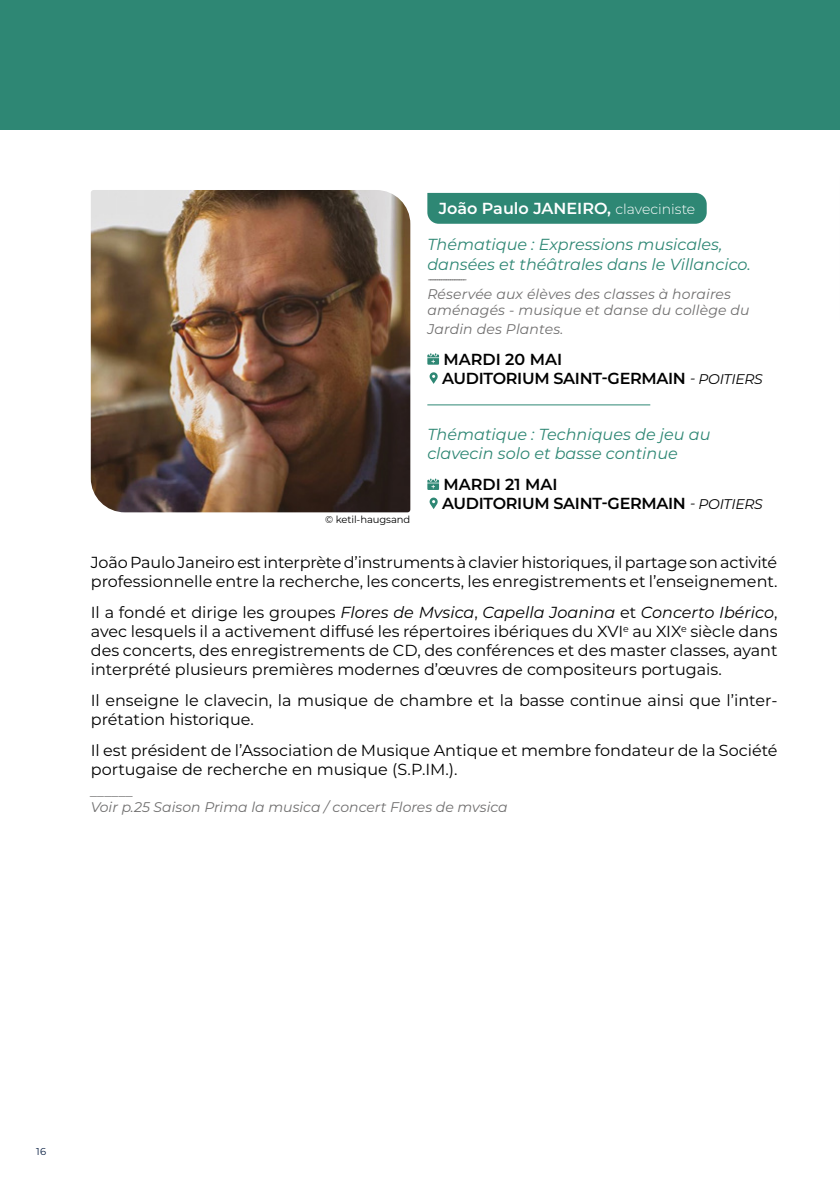
<style>
.page{position:relative;width:840px;height:1191px;background:#fff}
.page>*{position:absolute;margin:0;border:0;box-sizing:border-box;transform-origin:0 0}
.t1{font:16px/19.2px "Montserrat";color:#000}
.t2{font:italic 16px/19.2px "Montserrat";color:#2e8774}
.t3{font:600 16px/19.2px "Montserrat";letter-spacing:-.02em;color:#000}
.t4{font:600 16px "Montserrat";color:#fff}
.t5{font:italic 14px/16px "Montserrat";letter-spacing:.01em;color:#706f6f}
.t6{font:14px "Minion Pro";color:#706f6f}
.t7{font:10px "Montserrat";letter-spacing:-.01em;color:#000}
.t8{font:10px "Montserrat";color:#051c40}
.s1{font-weight:300;font-size:14px}
.s2{font-weight:400;font-style:italic;font-size:14px}
.s3{font-style:italic}
</style>
<div class="page">
<div style="left:427px;top:193px;width:279px;height:31px;background:#2e8774"></div>
<svg style="left:427px;top:353px;width:12px;height:12px"></svg>
<svg style="left:429px;top:372px;width:8px;height:12px"></svg>
<hr style="left:427px;top:404px;width:223px;height:1px;background:#2e8774">
<svg style="left:427px;top:478px;width:12px;height:12px"></svg>
<svg style="left:429px;top:497px;width:8px;height:12px"></svg>
<div style="left:0;top:0;width:839px;height:129px;background:#2e8774"></div>
<img style="left:91px;top:190px;width:319px;height:322px">
<p class="t4" style="left:438px;top:197px;width:258px">João Paulo JANEIRO, <span class="s1">claveciniste</span></p>
<p class="t2" style="left:427px;top:234px;width:325px">Thématique : Expressions musicales, dansées et théâtrales dans le Villancico.</p>
<p class="t6" style="left:427px;top:269px;width:41px">-----------------</p>
<p class="t5" style="left:427px;top:285px;width:323px">Réservée aux élèves des classes à horaires aménagés - musique et danse du collège du</p>
<p class="t5" style="left:427px;top:321px;width:137px">Jardin des Plantes.</p>
<p class="t3" style="left:442px;top:349px;width:322px">MARDI 20 MAI<br>AUDITORIUM SAINT-GERMAIN <span class="s2">- POITIERS</span></p>
<p class="t7" style="left:325px;top:513px;width:86px">© ketil-haugsand</p>
<p class="t2" style="left:427px;top:424px;width:284px">Thématique : Techniques de jeu au clavecin solo et basse continue</p>
<p class="t3" style="left:442px;top:474px;width:322px">MARDI 21 MAI<br>AUDITORIUM SAINT-GERMAIN <span class="s2">- POITIERS</span></p>
<p class="t1" style="left:91px;top:552px;width:687px">João Paulo Janeiro est interprète d’instruments à clavier historiques, il partage son activité professionnelle entre la recherche, les concerts, les enregistrements et l’enseignement.</p>
<p class="t1" style="left:91px;top:602px;width:687px;text-align:justify">Il a fondé et dirige les groupes <span class="s3">Flores de Mvsica</span>, <span class="s3">Capella Joanina</span> et <span class="s3">Concerto Ibérico</span>, avec lesquels il a activement diffusé les répertoires ibériques du XVI<sup>e</sup> au XIX<sup>e</sup> siècle dans des concerts, des enregistrements de CD, des conférences et des master classes, ayant interprété plusieurs premières modernes d’œuvres de compositeurs portugais.</p>
<p class="t1" style="left:91px;top:690px;width:687px">Il enseigne le clavecin, la musique de chambre et la basse continue ainsi que l’inter&shy;prétation historique.</p>
<p class="t1" style="left:91px;top:739px;width:688px">Il est président de l’Association de Musique Antique et membre fondateur de la Société portugaise de recherche en musique (S.P.IM.).</p>
<p class="t5" style="left:91px;top:782px;width:418px">______<br>Voir p.25 Saison Prima la musica / concert Flores de mvsica</p>
<p class="t8" style="left:36px;top:1144px;width:11px">16</p>
</div>
